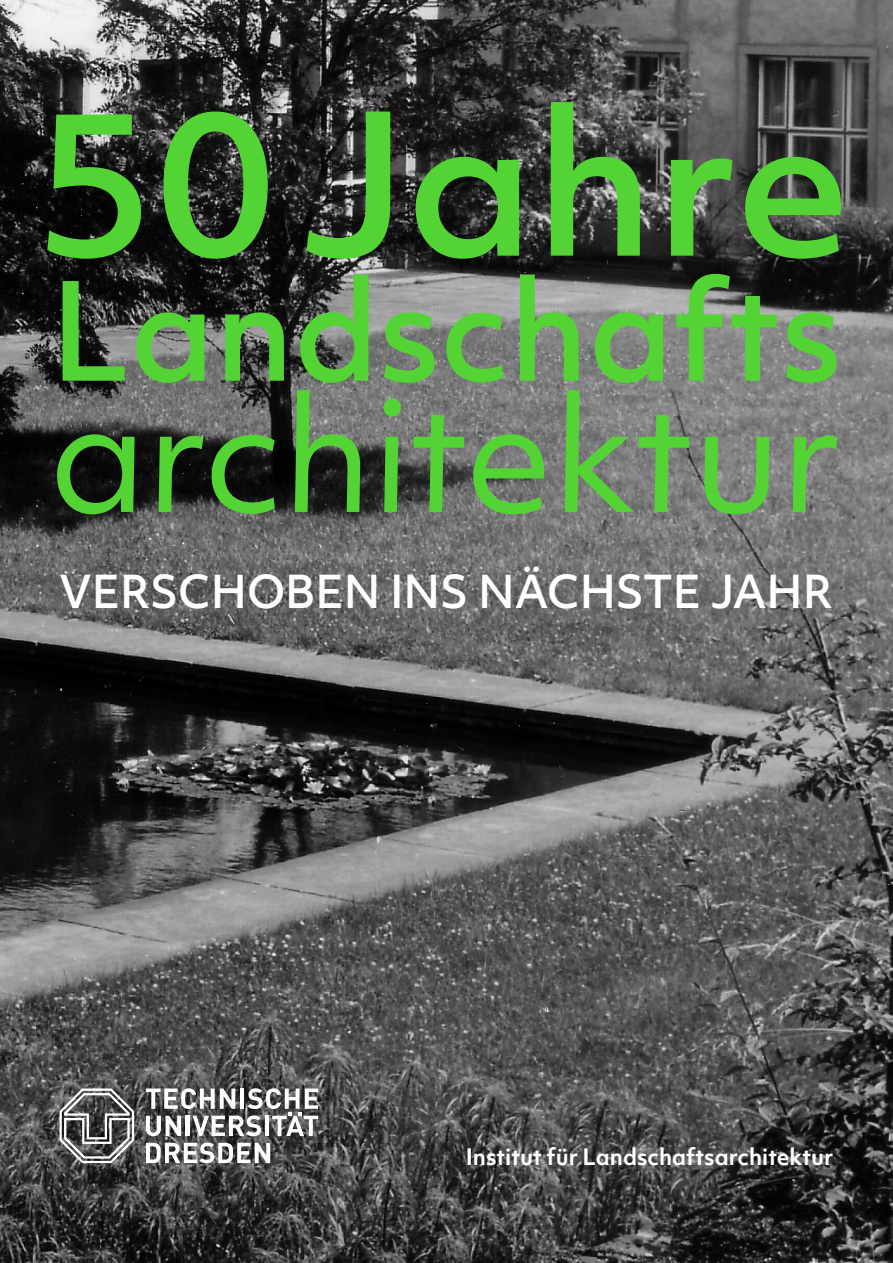
<style>
.page{position:relative;width:893px;height:1263px;background:#fff}
.page>*{position:absolute;margin:0;border:0;box-sizing:border-box;transform-origin:0 0}
.t1{font:500 189.6px "Objektiv Mk 1";color:#54d335}
.t2{font:150.3px "Objektiv Mk 1";color:#54d335}
.t3{font:500 131.1px "Objektiv Mk 1";color:#54d335}
.t4{font:500 43.5px "Objektiv Mk 1";color:#fff}
.t5{font:700 21.75px "Objektiv Mk 1";color:#fff}
</style>
<div class="page">
<img style="left:0;top:0;width:893px;height:1263px">
<svg style="left:146px;top:1142px;width:124px;height:21px"></svg>
<svg style="left:146px;top:1088px;width:172px;height:48px"></svg>
<svg style="left:60px;top:1088px;width:74px;height:75px"></svg>
<h1 class="t1" style="left:34px;top:52px;width:820px">50 Jahre</h1>
<h3 class="t3" style="left:50px;top:240px;width:794px">Landschafts</h3>
<h2 class="t2" style="left:48px;top:352px;width:798px">architektur</h2>
<h3 class="t4" style="left:59px;top:561px;width:775px">VERSCHOBEN INS NÄCHSTE JAHR</h3>
<p class="t5" style="left:466px;top:1142px;width:369px">Institut für Landschaftsarchitektur</p>
</div>
